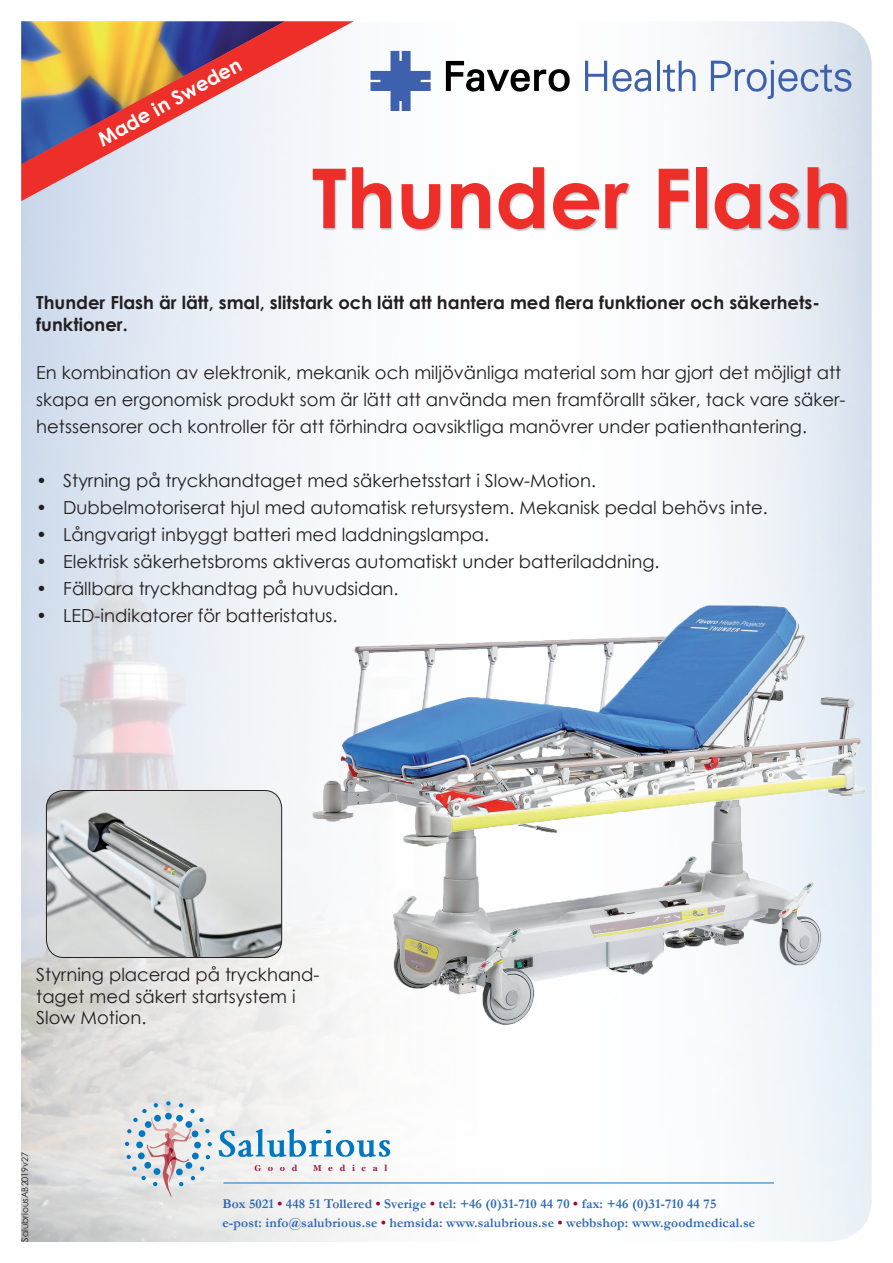
<style>
.page{position:relative;width:893px;height:1263px;background:#fff}
.page>*{position:absolute;margin:0;border:0;box-sizing:border-box;transform-origin:0 0}
.t1{font:700 82.5px "Century Gothic";color:#ee2e29}
.t2{font:700 19.8px "Century Gothic";color:#fff}
.t3{font:18px/27px "Century Gothic";color:#231f20}
.t4{font:700 18px/21.6px "Century Gothic";color:#231f20}
.t5{font:700 13.5px/18.5px "Garamond";letter-spacing:.01em;color:#2d68b3}
.t6{font:9px "Century Gothic";color:#231f20}
.t7{font:700 8.4px "Georgia";letter-spacing:.79em;color:#95193b}
.s1{color:#a40133}
</style>
<div class="page">
<img style="left:570px;top:21px;width:302px;height:1221px">
<div style="left:312px;top:167px;width:537px;height:64px;background:#000019;opacity:.25"></div>
<svg style="left:21px;top:21px;width:333px;height:180px"></svg>
<svg style="left:370px;top:51px;width:61px;height:60px"></svg>
<hr style="left:657px;top:61px;width:3px;height:30px;background:#3e61ad">
<svg style="left:663px;top:61px;width:32px;height:31px"></svg>
<svg style="left:585px;top:61px;width:66px;height:31px"></svg>
<svg style="left:711px;top:61px;width:140px;height:38px"></svg>
<svg style="left:446px;top:61px;width:124px;height:31px"></svg>
<hr style="left:223px;top:1182px;width:551px;height:1px;background:#1272ba">
<svg style="left:125px;top:1101px;width:87px;height:97px;background:#d2d4da"></svg>
<div style="left:139px;top:1130px;width:6px;height:7px;background:#0077c0;border-radius:50%"></div>
<div style="left:145px;top:1121px;width:7px;height:7px;background:#0077c0;border-radius:50%"></div>
<div style="left:154px;top:1115px;width:7px;height:6px;background:#0077c0;border-radius:50%"></div>
<svg style="left:219px;top:1129px;width:171px;height:43px"></svg>
<img style="left:308px;top:595px;width:564px;height:445px">
<img style="left:46px;top:790px;width:236px;height:167px">
<div style="left:46px;top:790px;width:236px;height:168px;border:1px solid #231f20;border-radius:18px"></div>
<p class="t2" style="left:92px;top:127px;width:162px;rotate:-29deg">Made in Sweden</p>
<h1 class="t1" style="left:312px;top:135px;width:541px">Thunder Flash</h1>
<p class="t4" style="left:36px;top:291px;width:785px">Thunder Flash är lätt, smal, slitstark och lätt att hantera med flera funktioner och säkerhets&shy;funktioner.</p>
<p class="t3" style="left:36px;top:359px;width:811px">En kombination av elektronik, mekanik och miljövänliga material som har gjort det möjligt att skapa en ergonomisk produkt som är lätt att använda men framförallt säker, tack vare säker&shy;hetssensorer och kontroller för att förhindra oavsiktliga manövrer under patienthantering.</p>
<p class="t3" style="left:36px;top:467px;width:561px">• Styrning på tryckhandtaget med säkerhetsstart i Slow-Motion.</p>
<p class="t3" style="left:36px;top:494px;width:733px">• Dubbelmotoriserat hjul med automatisk retursystem. Mekanisk pedal behövs inte.</p>
<p class="t3" style="left:36px;top:521px;width:454px">• Långvarigt inbyggt batteri med laddningslampa.</p>
<p class="t3" style="left:36px;top:548px;width:625px">• Elektrisk säkerhetsbroms aktiveras automatiskt under batteriladdning.</p>
<p class="t3" style="left:36px;top:575px;width:364px">• Fällbara tryckhandtag på huvudsidan.</p>
<p class="t3" style="left:36px;top:602px;width:303px">• LED-indikatorer för batteristatus.</p>
<p class="t3" style="left:36px;top:963px;width:285px;line-height:21.6px">Styrning placerad på tryckhand&shy;taget med säkert startsystem i<br>Slow Motion.</p>
<p class="t6" style="left:18px;top:1242px;width:92px;rotate:-90deg">SalubriousAB2019v27</p>
<p class="t7" style="left:254px;top:1162px;width:45px">Good</p>
<p class="t7" style="left:313px;top:1162px;width:76px">Medical</p>
<p class="t5" style="left:222px;top:1195px;width:534px">Box 5021 <span class="s1">•</span> 448 51 Tollered <span class="s1">•</span> Sverige <span class="s1">•</span> tel: +46 (0)31-710 44 70 <span class="s1">•</span> fax: +46 (0)31-710 44 75 e-post: info@salubrious.se <span class="s1">•</span> hemsida: www.salubrious.se <span class="s1">•</span> webbshop: www.goodmedical.se</p>
</div>
